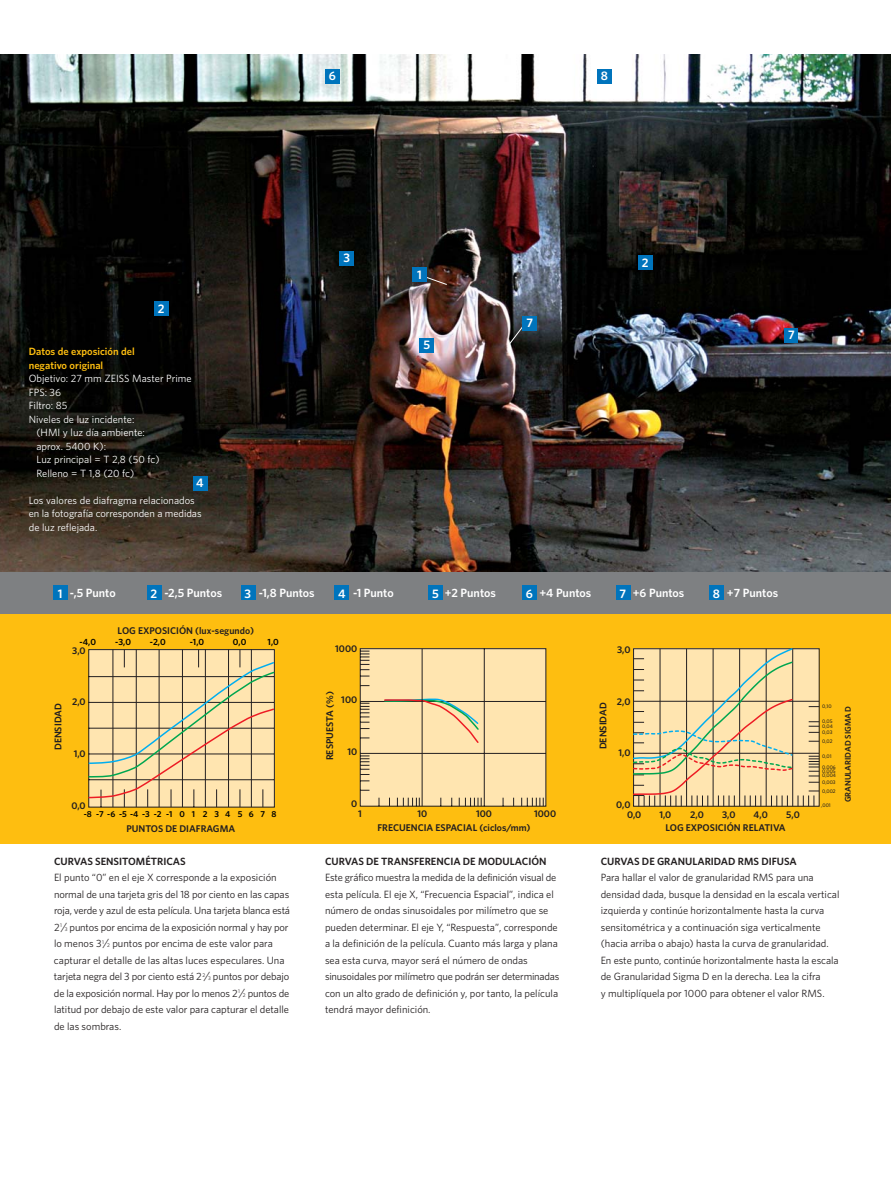
<style>
.page{position:relative;width:891px;height:1188px;background:#fff}
.page>*{position:absolute;margin:0;border:0;box-sizing:border-box;transform-origin:0 0}
.t1{font:600 12.45px "Whitney K";color:#fff}
.t2{font:600 12px "Whitney K";color:#fff}
.t3{font:10.5px/16.5px "Whitney K";color:#231f20}
.t4{font:10.5px/13.5px "Whitney K";color:#fff}
.t5{font:600 10.5px "Whitney K";color:#231f20}
.t6{font:600 10.5px/13.5px "Whitney K";color:#febe10}
.t7{font:600 9.75px/10.1px "Whitney K";color:#231f20}
.t8{font:600 9px "Whitney K";color:#010202}
.t9{font:600 8.7px "Whitney K";color:#010202}
.t10{font:600 8.25px "Whitney K";color:#231f20}
.t11{font:500 5.1px/4.3px "Whitney K";color:#231f20}
.s1{font-size:12.45px}
.s2{font-size:5.25px}
</style>
<div class="page">
<img style="left:0;top:54px;width:890px;height:519px">
<div style="left:0;top:613px;width:891px;height:231px;background:#febe10"></div>
<svg style="left:88px;top:649px;width:187px;height:158px;background:#e5cfa0"></svg>
<svg style="left:360px;top:648px;width:186px;height:159px;background:#f0d8a6"></svg>
<svg style="left:633px;top:648px;width:186px;height:158px;background:#e6d1a2"></svg>
<hr style="left:890px;top:54px;width:1px;height:535px;background:#58595b">
<div style="left:0;top:573px;width:891px;height:41px;background:#7e8082"></div>
<div style="left:419px;top:338px;width:15px;height:14px;background:#0074bc"></div>
<div style="left:325px;top:69px;width:15px;height:14px;background:#0074bc"></div>
<div style="left:597px;top:69px;width:15px;height:14px;background:#0074bc"></div>
<div style="left:638px;top:255px;width:14px;height:15px;background:#0074bc"></div>
<div style="left:785px;top:328px;width:13px;height:14px;background:#0074bc"></div>
<div style="left:340px;top:251px;width:14px;height:14px;background:#0074bc"></div>
<div style="left:154px;top:302px;width:15px;height:14px;background:#0074bc"></div>
<div style="left:193px;top:476px;width:14px;height:14px;background:#0074bc"></div>
<svg style="left:425px;top:276px;width:23px;height:9px"></svg>
<svg style="left:509px;top:324px;width:16px;height:20px"></svg>
<div style="left:522px;top:316px;width:15px;height:15px;background:#0074bc"></div>
<div style="left:412px;top:267px;width:15px;height:15px;background:#0074bc"></div>
<div style="left:147px;top:586px;width:14px;height:14px;background:#0074bc"></div>
<div style="left:241px;top:586px;width:14px;height:14px;background:#0074bc"></div>
<div style="left:335px;top:586px;width:14px;height:14px;background:#0074bc"></div>
<div style="left:428px;top:586px;width:15px;height:14px;background:#0074bc"></div>
<div style="left:522px;top:586px;width:15px;height:14px;background:#0074bc"></div>
<div style="left:616px;top:586px;width:14px;height:14px;background:#0074bc"></div>
<div style="left:709px;top:586px;width:15px;height:14px;background:#0074bc"></div>
<div style="left:53px;top:586px;width:15px;height:14px;background:#0074bc"></div>
<p class="t1" style="left:329px;top:71px;width:9px">6</p>
<p class="t1" style="left:601px;top:71px;width:9px">8</p>
<p class="t1" style="left:158px;top:304px;width:8px">2</p>
<p class="t6" style="left:29px;top:345px;width:107px">Datos de exposición del negativo original</p>
<p class="t4" style="left:29px;top:372px;width:164px">Objetivo: 27 mm ZEISS Master Prime</p>
<p class="t4" style="left:29px;top:386px;width:34px">FPS: 36</p>
<p class="t4" style="left:29px;top:399px;width:40px">Filtro: 85</p>
<p class="t4" style="left:29px;top:413px;width:107px">Niveles de luz incidente:</p>
<p class="t4" style="left:36px;top:426px;width:110px">(HMI y luz día ambiente:</p>
<p class="t4" style="left:36px;top:440px;width:71px">aprox. 5400 K):</p>
<p class="t4" style="left:36px;top:453px;width:125px">Luz principal = T 2,8 (50 fc)</p>
<p class="t4" style="left:36px;top:467px;width:99px">Relleno = T 1,8 (20 fc)</p>
<p class="t4" style="left:29px;top:494px;width:174px">Los valores de diafragma relacionados en la fotografía corresponden a medidas de luz reflejada.</p>
<p class="t1" style="left:196px;top:478px;width:9px">4</p>
<p class="t1" style="left:344px;top:253px;width:8px">3</p>
<p class="t1" style="left:417px;top:270px;width:6px">1</p>
<p class="t1" style="left:423px;top:340px;width:8px">5</p>
<p class="t1" style="left:526px;top:318px;width:8px">7</p>
<p class="t1" style="left:642px;top:258px;width:8px">2</p>
<p class="t1" style="left:788px;top:330px;width:8px">7</p>
<p class="t2" style="left:58px;top:589px;width:60px"><span class="s1">1</span> -,5 Punto</p>
<p class="t2" style="left:164px;top:589px;width:59px">-2,5 Puntos</p>
<p class="t2" style="left:259px;top:589px;width:58px">-1,8 Puntos</p>
<p class="t2" style="left:353px;top:589px;width:42px">-1 Punto</p>
<p class="t1" style="left:151px;top:589px;width:8px">2</p>
<p class="t1" style="left:245px;top:589px;width:8px">3</p>
<p class="t1" style="left:338px;top:589px;width:9px">4</p>
<p class="t2" style="left:445px;top:589px;width:53px">+2 Puntos</p>
<p class="t2" style="left:539px;top:589px;width:53px">+4 Puntos</p>
<p class="t2" style="left:633px;top:589px;width:53px">+6 Puntos</p>
<p class="t2" style="left:727px;top:589px;width:53px">+7 Puntos</p>
<p class="t1" style="left:432px;top:589px;width:8px">5</p>
<p class="t1" style="left:526px;top:589px;width:9px">6</p>
<p class="t1" style="left:620px;top:589px;width:8px">7</p>
<p class="t1" style="left:713px;top:589px;width:9px">8</p>
<p class="t7" style="left:117px;top:627px;width:138px">LOG EXPOSICIÓN (lux-segundo)</p>
<p class="t8" style="left:80px;top:639px;width:18px">-4,0</p>
<p class="t8" style="left:115px;top:639px;width:17px">-3,0</p>
<p class="t8" style="left:150px;top:639px;width:17px">-2,0</p>
<p class="t8" style="left:190px;top:639px;width:16px">-1,0</p>
<p class="t8" style="left:233px;top:639px;width:15px">0,0</p>
<p class="t8" style="left:268px;top:639px;width:13px">1,0</p>
<p class="t7" style="left:72px;top:646px;width:15px">3,0</p>
<p class="t7" style="left:54px;top:750px;width:48px;rotate:-90deg">DENSIDAD</p>
<p class="t7" style="left:72px;top:698px;width:15px">2,0</p>
<p class="t7" style="left:74px;top:750px;width:14px">1,0</p>
<p class="t7" style="left:72px;top:801px;width:16px">0,0</p>
<p class="t9" style="left:84px;top:811px;width:194px">-8 -7 -6 -5 -4 -3 -2 -1 0 1 2 3 4 5 6 7 8</p>
<p class="t7" style="left:126px;top:824px;width:110px">PUNTOS DE DIAFRAGMA</p>
<p class="t7" style="left:335px;top:644px;width:24px">1000</p>
<p class="t7" style="left:617px;top:645px;width:15px">3,0</p>
<p class="t7" style="left:325px;top:760px;width:70px;rotate:-90deg">RESPUESTA (%)</p>
<p class="t7" style="left:341px;top:696px;width:17px">100</p>
<p class="t7" style="left:347px;top:748px;width:11px">10</p>
<p class="t7" style="left:599px;top:749px;width:48px;rotate:-90deg">DENSIDAD</p>
<p class="t7" style="left:617px;top:697px;width:15px">2,0</p>
<p class="t7" style="left:619px;top:749px;width:14px">1,0</p>
<p class="t7" style="left:351px;top:799px;width:8px">0</p>
<p class="t7" style="left:358px;top:809px;width:5px">1</p>
<p class="t7" style="left:417px;top:809px;width:11px">10</p>
<p class="t7" style="left:476px;top:809px;width:17px">100</p>
<p class="t7" style="left:534px;top:809px;width:24px">1000</p>
<p class="t7" style="left:627px;top:800px;width:16px;text-indent:-11px">0,0<br>0,0</p>
<p class="t7" style="left:659px;top:810px;width:14px">1,0</p>
<p class="t7" style="left:690px;top:810px;width:15px">2,0</p>
<p class="t7" style="left:722px;top:810px;width:15px">3,0</p>
<p class="t7" style="left:754px;top:810px;width:16px">4,0</p>
<p class="t7" style="left:786px;top:810px;width:15px">5,0</p>
<p class="t7" style="left:378px;top:823px;width:155px">FRECUENCIA ESPACIAL (ciclos/mm)</p>
<p class="t7" style="left:666px;top:823px;width:122px">LOG EXPOSICIÓN RELATIVA</p>
<p class="t11" style="left:822px;top:704px;width:11px">0,10</p>
<p class="t11" style="left:822px;top:719px;width:12px">0,05</p>
<p class="t11" style="left:822px;top:724px;width:12px">0,04</p>
<p class="t11" style="left:822px;top:730px;width:12px">0,03</p>
<p class="t11" style="left:822px;top:739px;width:12px">0,02</p>
<p class="t11" style="left:822px;top:751px;width:15px;line-height:10.8px">0,01<br>0,006</p>
<p class="t11" style="left:821px;top:803px;width:11px">,001</p>
<p class="t11" style="left:822px;top:769px;width:15px">0,005<br>0,004</p>
<p class="t11" style="left:822px;top:778px;width:15px;line-height:8.9px">0,003<br>0,002</p>
<p class="t10" style="left:845px;top:802px;width:98px;rotate:-90deg">GRANULARIDAD SIGMA D</p>
<p class="t5" style="left:54px;top:857px;width:133px">CURVAS SENSITOMÉTRICAS</p>
<p class="t3" style="left:54px;top:870px;width:238px">El punto “0” en el eje X corresponde a la exposición normal de una tarjeta gris del 18 por ciento en las capas roja, verde y azul de esta película. Una tarjeta blanca está 2<sup>1</sup>⁄<span class="s2">3</span> puntos por encima de la exposición normal y hay por lo menos 3<sup>1</sup>⁄<span class="s2">2</span> puntos por encima de este valor para capturar el detalle de las altas luces especulares. Una tarjeta negra del 3 por ciento está 2<sup>2</sup>⁄<span class="s2">3</span> puntos por debajo de la exposición normal. Hay por lo menos 2<sup>1</sup>⁄<span class="s2">2</span> puntos de latitud por debajo de este valor para capturar el detalle de las sombras.</p>
<p class="t5" style="left:325px;top:857px;width:223px">CURVAS DE TRANSFERENCIA DE MODULACIÓN</p>
<p class="t3" style="left:325px;top:870px;width:236px">Este gráfico muestra la medida de la definición visual de esta película. El eje X, “Frecuencia Espacial”, indica el número de ondas sinusoidales por milímetro que se pueden determinar. El eje Y, “Respuesta”, corresponde a la definición de la película. Cuanto más larga y plana sea esta curva, mayor será el número de ondas sinusoidales por milímetro que podrán ser determinadas con un alto grado de definición y, por tanto, la película tendrá mayor definición.</p>
<p class="t5" style="left:601px;top:857px;width:198px">CURVAS DE GRANULARIDAD RMS DIFUSA</p>
<p class="t3" style="left:601px;top:870px;width:240px">Para hallar el valor de granularidad RMS para una densidad dada, busque la densidad en la escala vertical izquierda y continúe horizontalmente hasta la curva sensitométrica y a continuación siga verticalmente (hacia arriba o abajo) hasta la curva de granularidad.<br>En este punto, continúe horizontalmente hasta la escala de Granularidad Sigma D en la derecha. Lea la cifra<br>y multiplíquela por 1000 para obtener el valor RMS.</p>
</div>
